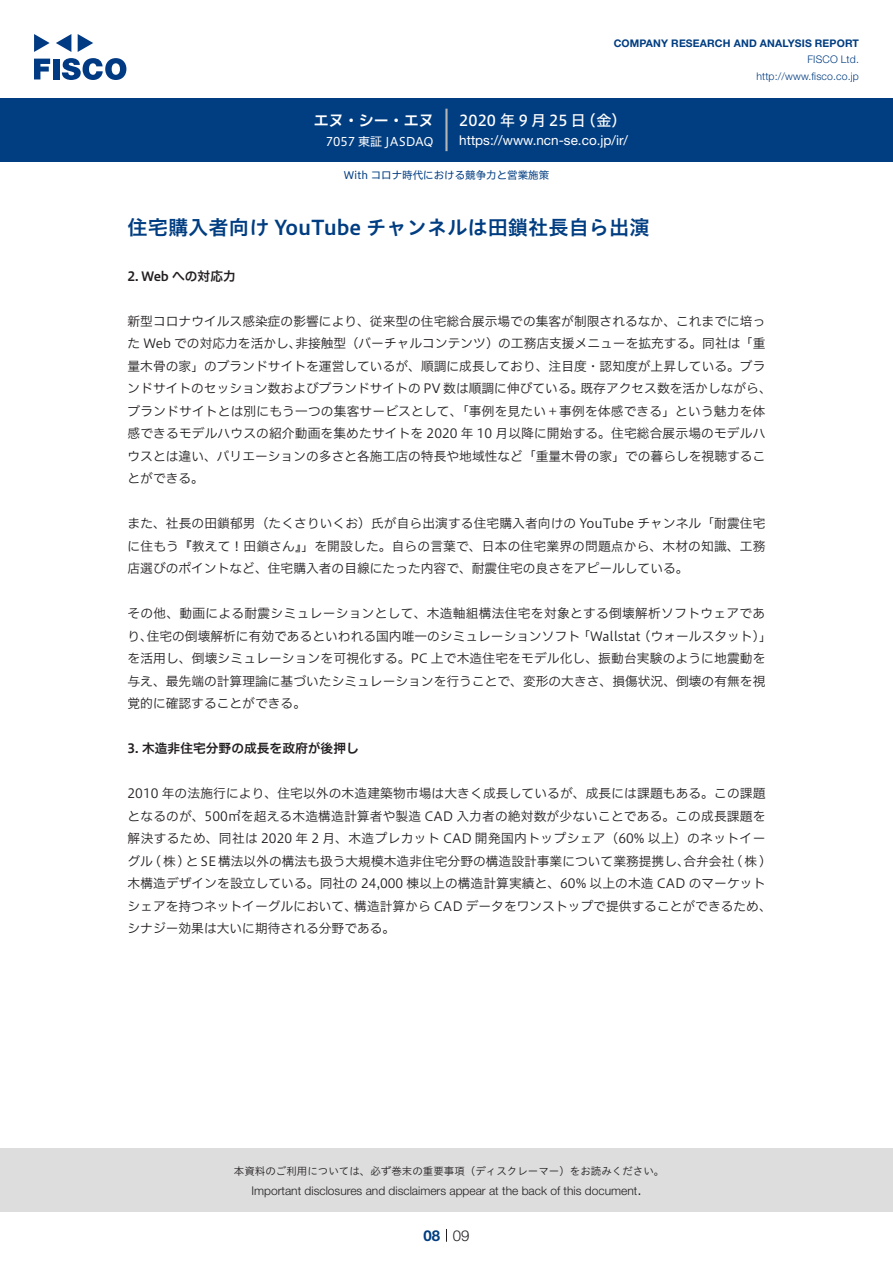
<style>
.page{position:relative;width:893px;height:1263px;background:#fff}
.page>*{position:absolute;margin:0;border:0;box-sizing:border-box;transform-origin:0 0}
.t1{font:20.25px "Hiragino UD Sans Std W6";color:#003d81}
.t2{font:15px "Hiragino UD Sans F Std N W5";letter-spacing:.21em;color:#fff}
.t3{font:15px "Hiragino UD Sans F Std N W6";color:#fff}
.t4{font:300 15px "Helvetica Neue LT Std";color:#231f20}
.t5{font:700 15px "Helvetica Neue LT Std";color:#003d81}
.t6{font:13.5px "Helvetica Neue LT Std";color:#fff}
.t7{font:12.75px/22.5px "Hiragino UD Sans F Std N W3";color:#231f20}
.t8{font:12.75px/22.5px "Hiragino UD Sans F Std N W3";letter-spacing:.02em;color:#231f20}
.t9{font:12.75px "Hiragino UD Sans F Std N W6";color:#231f20}
.t10{font:300 12px "Helvetica Neue LT Std";color:#231f20}
.t11{font:12px "Hiragino UD Sans F Std N W4";color:#fff}
.t12{font:10.5px "Hiragino UD Sans Std W3";color:#231f20}
.t13{font:700 10.5px "Helvetica Neue LT Std";letter-spacing:.015em;color:#003d81}
.t14{font:300 10.5px/16.5px "Helvetica Neue LT Std";letter-spacing:.015em;color:#003d81;text-align:right}
.t15{font:10.5px "Hiragino UD Sans F Std N W4";color:#003d81}
</style>
<div class="page">
<div style="left:0;top:1148px;width:893px;height:64px;background:#ddd"></div>
<svg style="left:34px;top:59px;width:16px;height:20px"></svg>
<div style="left:53px;top:59px;width:6px;height:20px;background:#003a83"></div>
<svg style="left:62px;top:58px;width:64px;height:22px"></svg>
<svg style="left:34px;top:34px;width:16px;height:18px"></svg>
<svg style="left:78px;top:34px;width:15px;height:18px"></svg>
<svg style="left:56px;top:34px;width:15px;height:18px"></svg>
<div style="left:0;top:98px;width:893px;height:64px;background:#003d81"></div>
<hr style="left:445px;top:109px;width:3px;height:42px;background:#b5b5b6">
<svg style="left:446px;top:1229px;width:1px;height:13px"></svg>
<p class="t3" style="left:314px;top:109px;width:122px">エヌ・シー・エヌ</p>
<p class="t11" style="left:326px;top:132px;width:109px">7057 東証 JASDAQ</p>
<p class="t13" style="left:614px;top:37px;width:247px">COMPANY RESEARCH AND ANALYSIS REPORT</p>
<p class="t14" style="left:756px;top:51px;width:104px">FISCO Ltd. http://www.fisco.co j p.</p>
<p class="t2" style="left:581px;top:109px;width:47px">（金(</p>
<p class="t2" style="left:459px;top:109px;width:128px">2020年9月25日</p>
<p class="t6" style="left:459px;top:132px;width:170px">https: / / w w w . n c n - s e . c o j p. /i r/</p>
<p class="t15" style="left:344px;top:167px;width:207px">With コロナ時代における競争力と営業施策</p>
<h1 class="t1" style="left:128px;top:212px;width:524px">住宅購入者向け YouTube チャンネルは田鎖社長自ら出演</h1>
<p class="t9" style="left:128px;top:266px;width:110px">2. Web への対応力</p>
<p class="t7" style="left:128px;top:309px;width:639px;text-align:right">新型コロナウイルス感染症の影響により、従来型の住宅総合展示場での集客が制限されるなか、これまでに培っ非接触型（バーチャルコンテンツ）の工務店支援メニューを拡充する。同社は「重</p>
<p class="t7" style="left:128px;top:331px;width:176px">た Web での対応力を活かし、</p>
<p class="t7" style="left:128px;top:354px;width:639px">量木骨の家」のブランドサイトを運営しているが、順調に成長しており、注目度・認知度が上昇している。ブラ</p>
<p class="t7" style="left:580px;top:376px;width:193px">既存アクセス数を活かしながら、</p>
<p class="t7" style="left:128px;top:376px;width:639px">ンドサイトのセッション数およびブランドサイトの PV 数は順調に伸びている。<br>ブランドサイトとは別にもう一つの集客サービスとして、「事例を見たい＋事例を体感できる」という魅力を体感できるモデルハウスの紹介動画を集めたサイトを 2020 年 10 月以降に開始する。住宅総合展示場のモデルハウスとは違い、バリエーションの多さと各施工店の特長や地域性など「重量木骨の家」での暮らしを視聴することができる。</p>
<p class="t7" style="left:128px;top:511px;width:639px;text-align:justify">また、社長の田鎖郁男（たくさりいくお）氏が自ら出演する住宅購入者向けの YouTube チャンネル「耐震住宅に住もう『教えて！田鎖さん』」を開設した。自らの言葉で、日本の住宅業界の問題点から、木材の知識、工務店選びのポイントなど、住宅購入者の目線にたった内容で、耐震住宅の良さをアピールしている。</p>
<p class="t8" style="left:638px;top:601px;width:135px;text-indent:-510px">その他、動画による耐震シミュレーションとして、木造軸組構法住宅を対象とする倒壊解析ソフトウェアであ（ウォールスタット「(</p>
<p class="t7" style="left:147px;top:624px;width:435px">住宅の倒壊解析に有効であるといわれる国内唯一のシミュレーションソフト</p>
<p class="t7" style="left:577px;top:624px;width:65px">「Wallstat</p>
<p class="t7" style="left:128px;top:624px;width:639px">り、<br>を活用し、倒壊シミュレーションを可視化する。PC 上で木造住宅をモデル化し、振動台実験のように地震動を与え、最先端の計算理論に基づいたシミュレーションを行うことで、変形の大きさ、損傷状況、倒壊の有無を視覚的に確認することができる。</p>
<p class="t9" style="left:128px;top:739px;width:233px">3. 木造非住宅分野の成長を政府が後押し</p>
<p class="t7" style="left:128px;top:781px;width:639px;text-align:right">2010 年の法施行により、住宅以外の木造建築物市場は大きく成長しているが、成長には課題もある。この課題となるのが、500㎡を超える木造構造計算者や製造 CAD 入力者の絶対数が少ないことである。この成長課題を解決するため、同社は 2020 年 2 月、木造プレカット CAD 開発国内トップシェア（60% 以上）のネットイー合弁会社(株(</p>
<p class="t7" style="left:128px;top:849px;width:564px">グル( 株 ) と SE 構法以外の構法も扱う大規模木造非住宅分野の構造設計事業について業務提携し、</p>
<p class="t7" style="left:128px;top:871px;width:639px">木構造デザインを設立している。同社の 24,000 棟以上の構造計算実績と、60% 以上の木造 CAD のマーケット</p>
<p class="t7" style="left:354px;top:894px;width:419px">構造計算から CAD データをワンストップで提供することができるため、</p>
<p class="t7" style="left:128px;top:894px;width:269px">シェアを持つネットイーグルにおいて、<br>シナジー効果は大いに期待される分野である。</p>
<p class="t12" style="left:234px;top:1163px;width:432px">本資料のご利用については、必ず巻末の重要事項（ディスクレーマー）をお読みください。</p>
<p class="t4" style="left:637px;top:1180px;width:6px">.</p>
<p class="t10" style="left:251px;top:1183px;width:387px">Important disclosures and disclaimers appear at the back of this document</p>
<p class="t5" style="left:423px;top:1226px;width:18px">08</p>
<p class="t4" style="left:453px;top:1226px;width:18px">09</p>
</div>
